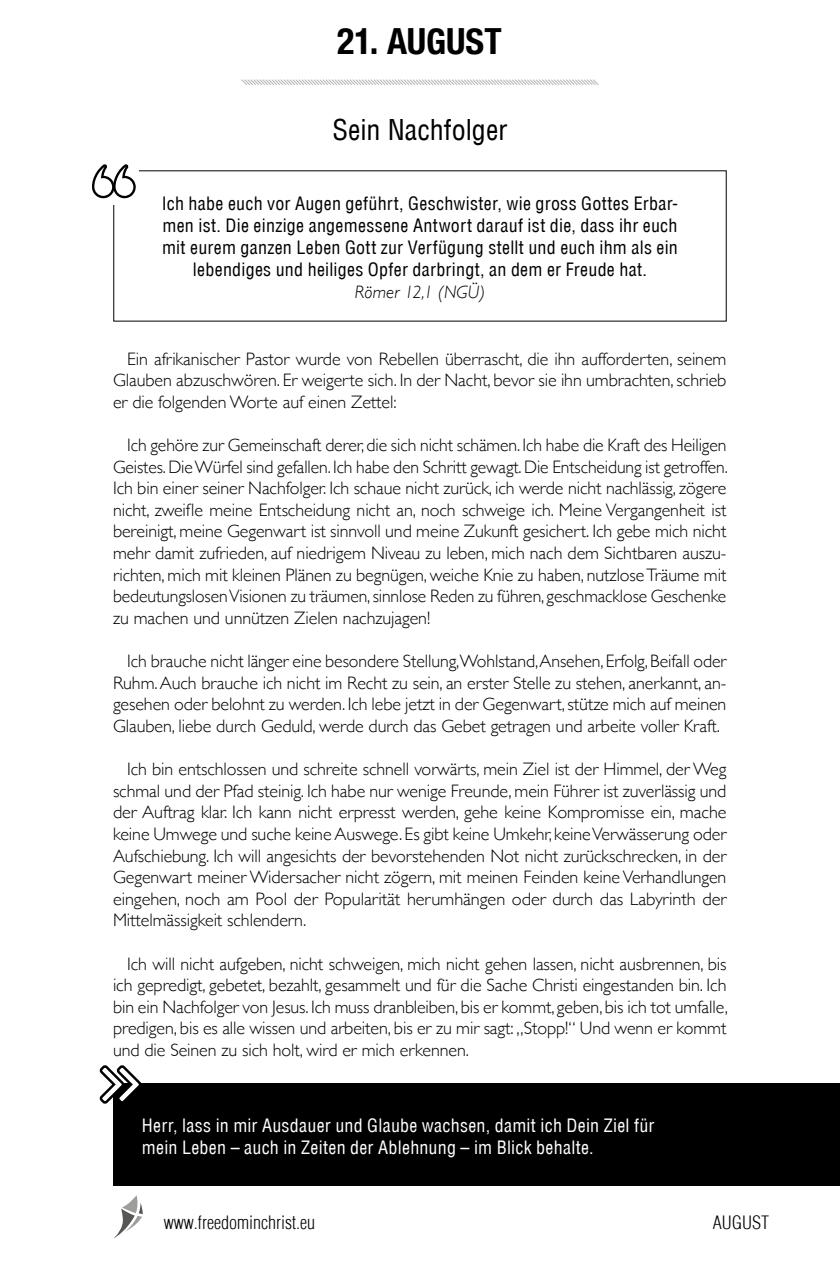
<style>
.page{position:relative;width:840px;height:1276px;background:#fff}
.page>*{position:absolute;margin:0;border:0;box-sizing:border-box;transform-origin:0 0}
.t1{font:700 condensed 36px "Helvetica Neue";color:#000}
.t2{font:condensed 28px "Helvetica";color:#000}
.t3{font:300 18px/21.6px "Gill Sans";letter-spacing:-.005em;color:#000;text-align:justify}
.t4{font:condensed 18px/22px "Helvetica";letter-spacing:.015em;color:#000;text-align:center}
.t5{font:condensed 18px/22px "Helvetica";letter-spacing:.015em;color:#fff}
.t6{font:300 condensed 18px "Helvetica";color:#000}
.t7{font:italic 300 18px "Gill Sans";letter-spacing:.01em;color:#000}
</style>
<div class="page">
<svg style="left:114px;top:1195px;width:29px;height:43px"></svg>
<svg style="left:241px;top:79px;width:358px;height:6px"></svg>
<div style="left:113px;top:1083px;width:726px;height:102px;background:#000"></div>
<svg style="left:99px;top:1065px;width:42px;height:39px"></svg>
<svg style="left:92px;top:164px;width:44px;height:34px"></svg>
<h1 class="t1" style="left:337px;top:20px;width:166px">21. AUGUST</h1>
<h2 class="t2" style="left:332px;top:113px;width:177px">Sein Nachfolger</h2>
<p class="t4" style="left:162px;top:192px;width:517px">Ich habe euch vor Augen geführt, Geschwister, wie gross Gottes Erbar&shy;men ist. Die einzige angemessene Antwort darauf ist die, dass ihr euch mit eurem ganzen Leben Gott zur Verfügung stellt und euch ihm als ein lebendiges und heiliges Opfer darbringt, an dem er Freude hat.</p>
<p class="t7" style="left:355px;top:282px;width:132px">Römer 12,1 (NGÜ)</p>
<p class="t3" style="left:113px;top:347px;width:614px;text-indent:14px">Ein afrikanischer Pastor wurde von Rebellen überrascht, die ihn aufforderten, seinem Glauben abzuschwören. Er weigerte sich. In der Nacht, bevor sie ihn umbrachten, schrieb er die folgenden Worte auf einen Zettel:</p>
<p class="t3" style="left:113px;top:433px;width:616px;text-indent:14px">Ich gehöre zur Gemeinschaft derer, die sich nicht schämen. Ich habe die Kraft des Heiligen Geistes. Die Würfel sind gefallen. Ich habe den Schritt gewagt. Die Entscheidung ist getroffen.<br>Ich bin einer seiner Nachfolger. Ich schaue nicht zurück, ich werde nicht nachlässig, zögere nicht, zweifle meine Entscheidung nicht an, noch schweige ich. Meine Vergangenheit ist bereinigt, meine Gegenwart ist sinnvoll und meine Zukunft gesichert. Ich gebe mich nicht mehr damit zufrieden, auf niedrigem Niveau zu leben, mich nach dem Sichtbaren auszu&shy;richten, mich mit kleinen Plänen zu begnügen, weiche Knie zu haben, nutzlose Träume mit bedeutungslosen Visionen zu träumen, sinnlose Reden zu führen, geschmacklose Geschenke zu machen und unnützen Zielen nachzujagen!</p>
<p class="t3" style="left:113px;top:649px;width:614px;text-indent:14px">Ich brauche nicht länger eine besondere Stellung,Wohlstand, Ansehen, Erfolg, Beifall oder Ruhm. Auch brauche ich nicht im Recht zu sein, an erster Stelle zu stehen, anerkannt, an&shy;gesehen oder belohnt zu werden. Ich lebe jetzt in der Gegenwart, stütze mich auf meinen Glauben, liebe durch Geduld, werde durch das Gebet getragen und arbeite voller Kraft.</p>
<p class="t3" style="left:113px;top:757px;width:614px;text-indent:14px">Ich bin entschlossen und schreite schnell vorwärts, mein Ziel ist der Himmel, der Weg schmal und der Pfad steinig. Ich habe nur wenige Freunde, mein Führer ist zuverlässig und der Auftrag klar. Ich kann nicht erpresst werden, gehe keine Kompromisse ein, mache keine Umwege und suche keine Auswege. Es gibt keine Umkehr, keine Verwässerung oder Aufschiebung. Ich will angesichts der bevorstehenden Not nicht zurückschrecken, in der Gegenwart meiner Widersacher nicht zögern, mit meinen Feinden keine Verhandlungen eingehen, noch am Pool der Popularität herumhängen oder durch das Labyrinth der Mittelmässigkeit schlendern.</p>
<p class="t3" style="left:113px;top:952px;width:616px;text-indent:14px">Ich will nicht aufgeben, nicht schweigen, mich nicht gehen lassen, nicht ausbrennen, bis ich gepredigt, gebetet, bezahlt, gesammelt und für die Sache Christi eingestanden bin. Ich bin ein Nachfolger von Jesus. Ich muss dranbleiben, bis er kommt, geben, bis ich tot umfalle, predigen, bis es alle wissen und arbeiten, bis er zu mir sagt: „Stopp!“ Und wenn er kommt und die Seinen zu sich holt, wird er mich erkennen.</p>
<p class="t5" style="left:142px;top:1114px;width:514px">Herr, lass in mir Ausdauer und Glaube wachsen, damit ich Dein Ziel für mein Leben – auch in Zeiten der Ablehnung – im Blick behalte.</p>
<p class="t6" style="left:164px;top:1211px;width:152px">www.freedominchrist.eu</p>
<p class="t6" style="left:712px;top:1211px;width:58px">AUGUST</p>
</div>
